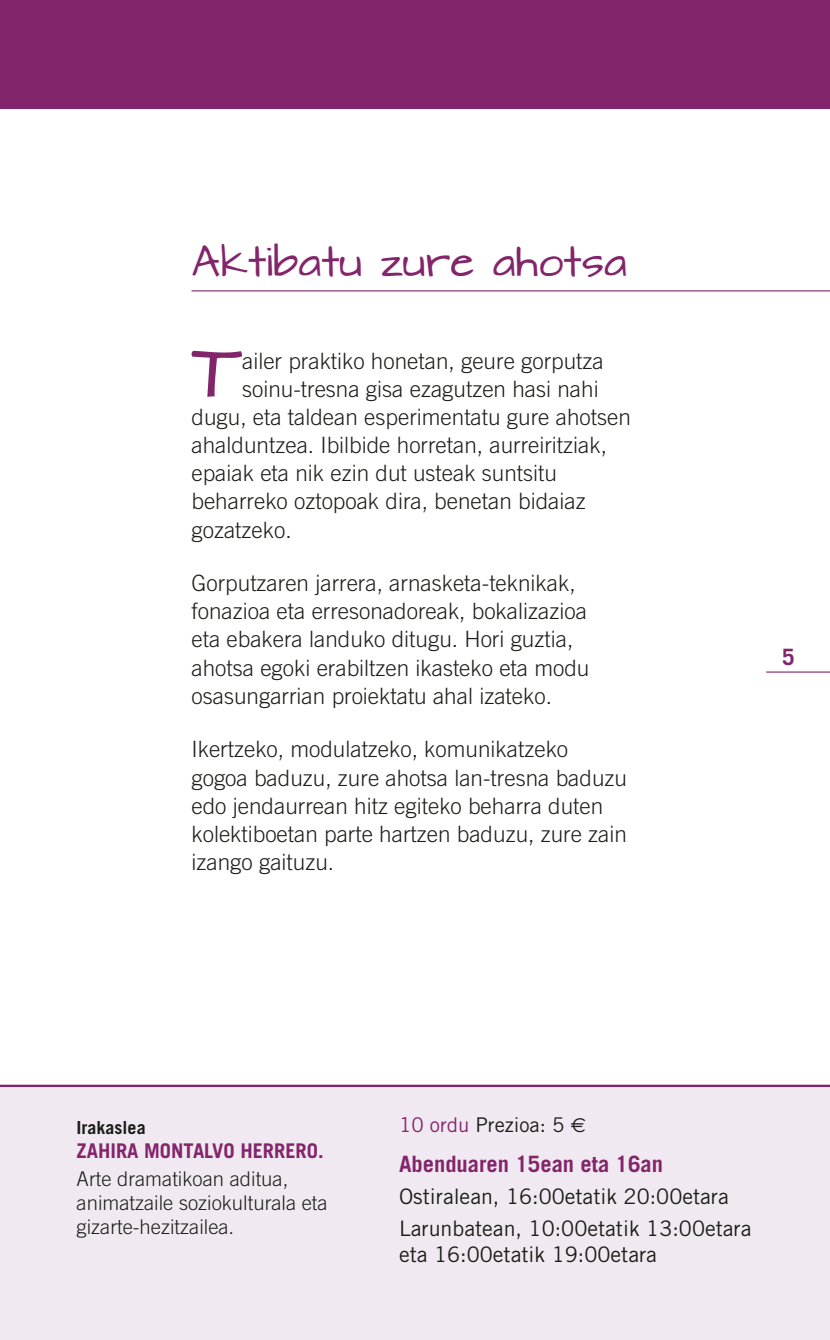
<style>
.page{position:relative;width:830px;height:1340px;background:#fff}
.page>*{position:absolute;margin:0;border:0;box-sizing:border-box;transform-origin:0 0}
.t1{font:64.8px "Architects Daughter";color:#83256a}
.t2{font:36px "Architects Daughter";color:#83256a}
.t3{font:300 22.5px/28.1px "Trade Gothic";color:#1d1d1b}
.t4{font:700 22.5px "Trade Gothic";color:#83256a}
.t5{font:21.38px/31.9px "Trade Gothic";color:#1d1d1b}
.t6{font:300 20.25px/24.3px "Trade Gothic";color:#1d1d1b}
.t7{font:700 20.25px "Trade Gothic";color:#83256a}
.t8{font:20.25px "Trade Gothic";color:#1d1d1b}
.t9{font:700 18px "Trade Gothic";color:#1d1d1b}
.s1{color:#83256a}
.s2{font-family:"Euro Sans"}
</style>
<div class="page">
<div style="left:0;top:1084px;width:829px;height:255px;background:#f1e9f1"></div>
<hr style="left:0;top:1084px;width:829px;height:3px;background:#83256a">
<hr style="left:765px;top:671px;width:64px;height:1px;background:#83256a">
<hr style="left:191px;top:290px;width:638px;height:1px;background:#83256a">
<div style="left:0;top:0;width:829px;height:108px;background:#83256a"></div>
<h2 class="t2" style="left:191px;top:243px;width:437px">Aktibatu zure ahotsa</h2>
<h1 class="t1" style="left:191px;top:336px;width:52px">T</h1>
<p class="t3" style="left:242px;top:346px;width:363px">ailer praktiko honetan, geure gorputza</p>
<p class="t3" style="left:242px;top:374px;width:358px">soinu-tresna gisa ezagutzen hasi nahi</p>
<p class="t3" style="left:191px;top:402px;width:440px">dugu, eta taldean esperimentatu gure ahotsen</p>
<p class="t3" style="left:191px;top:431px;width:417px">ahalduntzea. Ibilbide horretan, aurreiritziak,</p>
<p class="t3" style="left:191px;top:459px;width:367px">epaiak eta nik ezin dut usteak suntsitu</p>
<p class="t3" style="left:191px;top:487px;width:395px">beharreko oztopoak dira, benetan bidaiaz</p>
<p class="t3" style="left:191px;top:515px;width:101px">gozatzeko.</p>
<p class="t3" style="left:191px;top:569px;width:399px">Gorputzaren jarrera, arnasketa-teknikak, fonazioa eta erresonadoreak, bokalizazioa eta ebakera landuko ditugu. Hori guztia, ahotsa egoki erabiltzen ikasteko eta modu osasungarrian proiektatu ahal izateko.</p>
<p class="t3" style="left:191px;top:735px;width:437px">Ikertzeko, modulatzeko, komunikatzeko gogoa baduzu, zure ahotsa lan-tresna baduzu edo jendaurrean hitz egiteko beharra duten kolektiboetan parte hartzen baduzu, zure zain izango gaituzu.</p>
<p class="t4" style="left:781px;top:643px;width:14px">5</p>
<p class="t9" style="left:77px;top:1116px;width:70px">Irakaslea</p>
<p class="t7" style="left:77px;top:1138px;width:248px">ZAHIRA MONTALVO HERRERO.</p>
<p class="t6" style="left:77px;top:1166px;width:252px">Arte dramatikoan aditua, animatzaile soziokulturala eta gizarte-hezitzailea.</p>
<p class="t8" style="left:399px;top:1112px;width:188px"><span class="s1">10 ordu</span> Prezioa: 5 <span class="s2">€</span></p>
<p class="t4" style="left:399px;top:1150px;width:265px">Abenduaren 15ean eta 16an</p>
<p class="t5" style="left:399px;top:1180px;width:354px">Ostiralean, 16:00etatik 20:00etara<br>Larunbatean, 10:00etatik 13:00etara</p>
<p class="t5" style="left:399px;top:1237px;width:259px">eta 16:00etatik 19:00etara</p>
</div>
